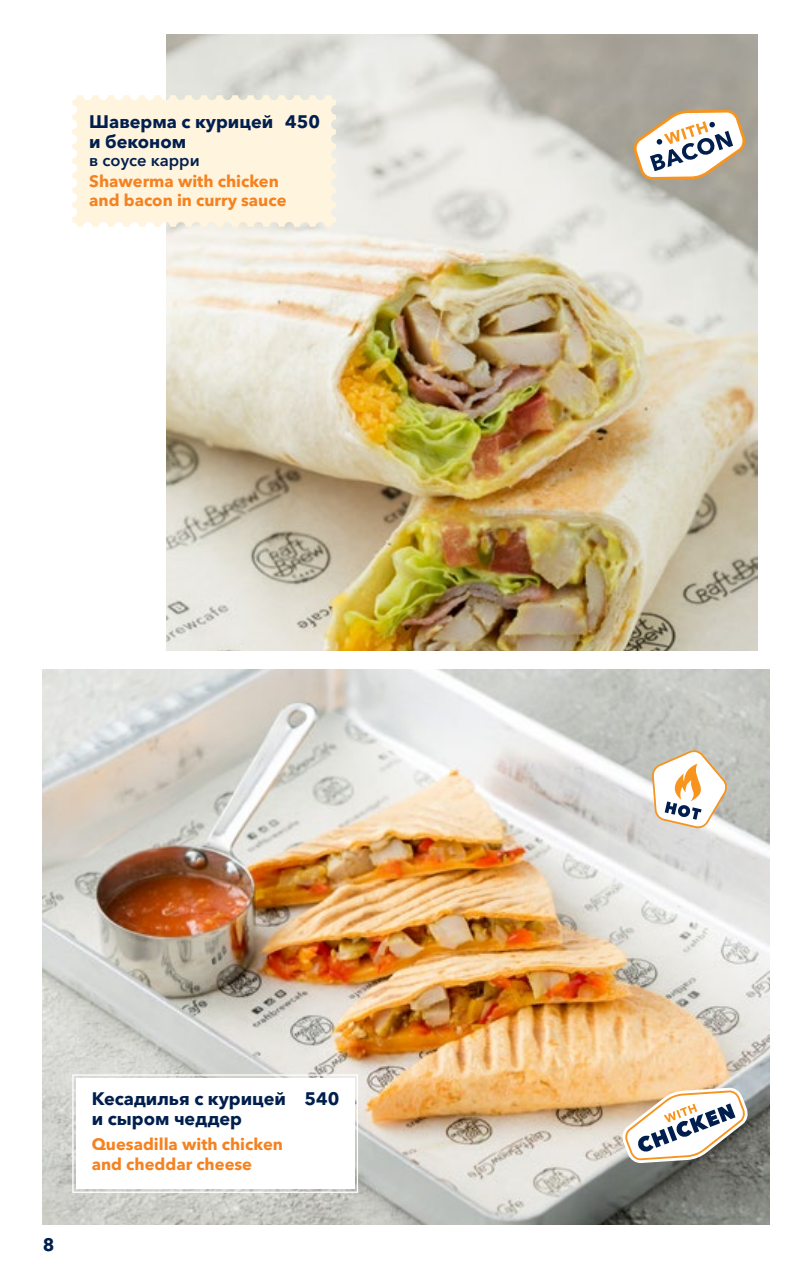
<style>
.page{position:relative;width:808px;height:1276px;background:#fff}
.page>*{position:absolute;margin:0;border:0;box-sizing:border-box;transform-origin:0 0}
.t1{font:700 18px/19.5px "Avenir Next Cyr";color:#001f4e}
.t2{font:700 16.5px/19.5px "Avenir Next Cyr";color:#f58220}
.t3{font:600 16.5px "Avenir Next Cyr";color:#001f4e}
</style>
<div class="page">
<img style="left:43px;top:669px;width:727px;height:556px">
<img style="left:167px;top:34px;width:591px;height:617px">
<div style="left:72px;top:95px;width:264px;height:132px;background:#fff4de"></div>
<svg style="left:72px;top:1073px;width:287px;height:120px"></svg>
<svg style="left:621px;top:1087px;width:128px;height:76px"></svg>
<svg style="left:652px;top:750px;width:76px;height:79px"></svg>
<svg style="left:633px;top:110px;width:113px;height:70px"></svg>
<p class="t1" style="left:89px;top:112px;width:185px">Шаверма с курицей и беконом</p>
<p class="t3" style="left:89px;top:150px;width:112px">в соусе карри</p>
<p class="t1" style="left:285px;top:112px;width:36px">450</p>
<p class="t2" style="left:89px;top:171px;width:199px">Shawerma with chicken and bacon in curry sauce</p>
<p class="t1" style="left:43px;top:1234px;width:13px">8</p>
<p class="t1" style="left:92px;top:1089px;width:196px">Кесадилья с курицей и сыром чеддер</p>
<p class="t1" style="left:304px;top:1089px;width:36px">540</p>
<p class="t2" style="left:92px;top:1134px;width:193px">Quesadilla with chicken and cheddar cheese</p>
</div>
